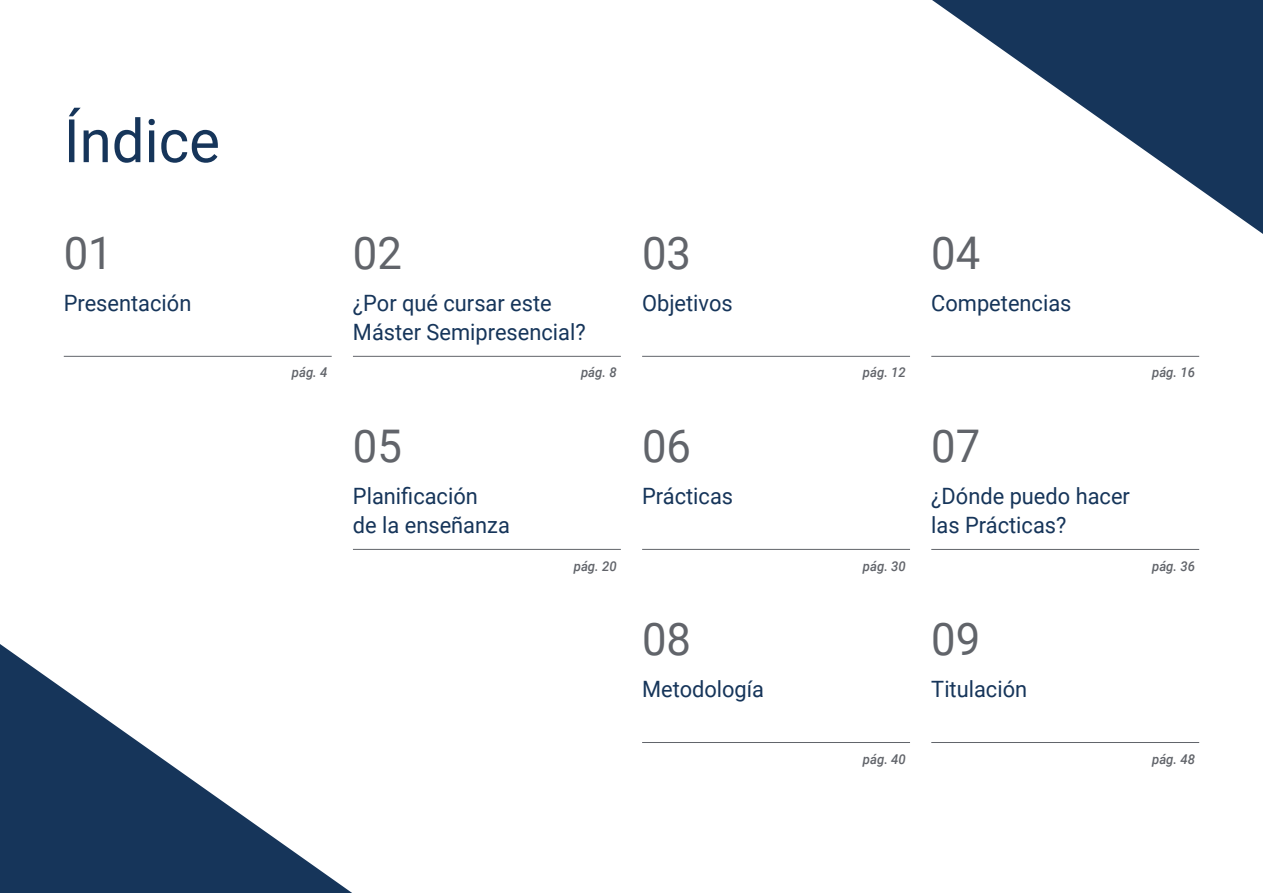
<style>
.page{position:relative;width:1263px;height:893px;background:#fff}
.page>*{position:absolute;margin:0;border:0;box-sizing:border-box;transform-origin:0 0}
.t1{font:60px "Roboto";color:#16355a}
.t2{font:45px "Roboto";color:#61646a}
.t3{font:22.5px/28.5px "Roboto";color:#16355a}
.t4{font:italic 500 13.5px "Roboto";color:#61646a}
</style>
<div class="page">
<svg style="left:0;top:644px;width:352px;height:249px"></svg>
<svg style="left:932px;top:0;width:331px;height:234px"></svg>
<hr style="left:353px;top:356px;width:268px;height:1px;background:#61646a">
<hr style="left:642px;top:356px;width:268px;height:1px;background:#61646a">
<hr style="left:931px;top:356px;width:268px;height:1px;background:#61646a">
<hr style="left:64px;top:356px;width:268px;height:1px;background:#61646a">
<hr style="left:353px;top:549px;width:268px;height:1px;background:#61646a">
<hr style="left:642px;top:549px;width:268px;height:1px;background:#61646a">
<hr style="left:931px;top:549px;width:268px;height:1px;background:#61646a">
<hr style="left:642px;top:742px;width:268px;height:1px;background:#61646a">
<hr style="left:931px;top:742px;width:268px;height:1px;background:#61646a">
<h1 class="t1" style="left:64px;top:99px;width:158px">Índice</h1>
<h2 class="t2" style="left:64px;top:221px;width:51px">01</h2>
<p class="t3" style="left:64px;top:288px;width:129px">Presentación</p>
<p class="t4" style="left:292px;top:363px;width:37px">pág. 4</p>
<h2 class="t2" style="left:353px;top:221px;width:51px">02</h2>
<h2 class="t2" style="left:642px;top:221px;width:51px">03</h2>
<h2 class="t2" style="left:931px;top:221px;width:51px">04</h2>
<p class="t3" style="left:353px;top:288px;width:234px">¿Por qué cursar este<br>Máster Semipresencial?</p>
<p class="t3" style="left:642px;top:288px;width:92px">Objetivos</p>
<p class="t3" style="left:931px;top:288px;width:142px">Competencias</p>
<p class="t4" style="left:581px;top:363px;width:37px">pág. 8</p>
<p class="t4" style="left:863px;top:363px;width:44px">pág. 12</p>
<p class="t4" style="left:1152px;top:363px;width:44px">pág. 16</p>
<h2 class="t2" style="left:353px;top:414px;width:51px">05</h2>
<h2 class="t2" style="left:642px;top:414px;width:51px">06</h2>
<p class="t3" style="left:353px;top:481px;width:158px">Planificación<br>de la enseñanza</p>
<p class="t3" style="left:642px;top:481px;width:93px">Prácticas</p>
<p class="t4" style="left:574px;top:556px;width:44px">pág. 20</p>
<p class="t4" style="left:863px;top:556px;width:44px">pág. 30</p>
<h2 class="t2" style="left:931px;top:414px;width:51px">07</h2>
<p class="t3" style="left:931px;top:481px;width:200px">¿Dónde puedo hacer las Prácticas?</p>
<h2 class="t2" style="left:642px;top:607px;width:51px">08</h2>
<h2 class="t2" style="left:931px;top:607px;width:51px">09</h2>
<p class="t3" style="left:642px;top:674px;width:123px">Metodología</p>
<p class="t3" style="left:931px;top:674px;width:97px">Titulación</p>
<p class="t4" style="left:1152px;top:556px;width:44px">pág. 36</p>
<p class="t4" style="left:863px;top:749px;width:44px">pág. 40</p>
<p class="t4" style="left:1152px;top:749px;width:44px">pág. 48</p>
</div>
